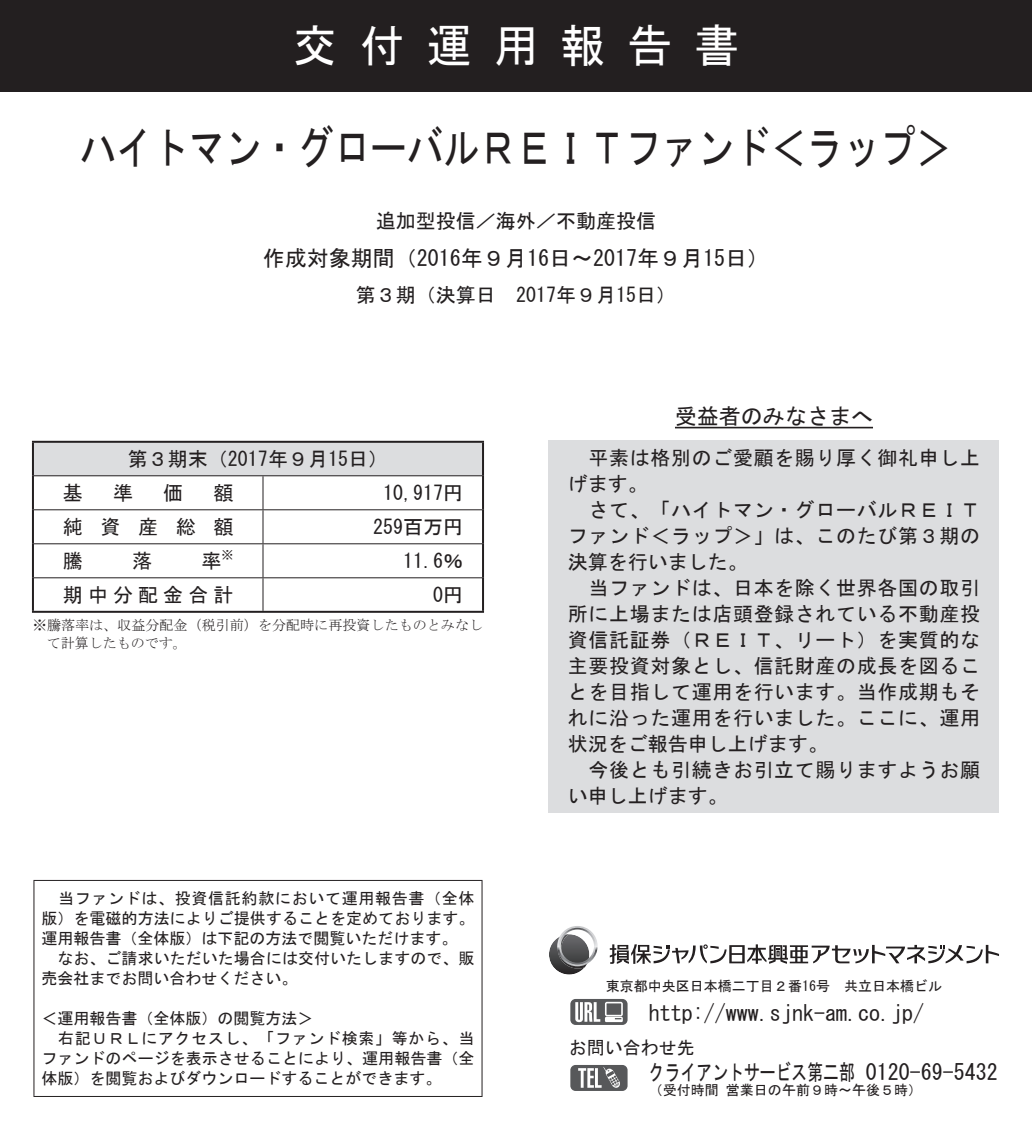
<style>
.page{position:relative;width:1032px;height:1134px;background:#fff}
.page>*{position:absolute;margin:0;border:0;box-sizing:border-box;transform-origin:0 0}
.t1{font:46px "MS Gothic";color:#231f20;scale:.79 1}
.t2{font:46px "MS Gothic";color:#fff}
.t3{font:22px "MS Gothic";color:#231f20}
.t4{font:22px "MS Gothic";color:#231f20;scale:.72 1}
.t5{font:20px/26px "MS Gothic";letter-spacing:.03em;color:#231f20}
.t6{font:20px "MS Gothic";color:#231f20}
.t7{font:20px "MS Gothic";letter-spacing:.255em;color:#231f20}
.t8{font:18px "MS Gothic";color:#231f20}
.t9{font:16px/20px "MS Gothic";color:#231f20}
.t10{font:14px "MS Gothic";color:#231f20}
.t11{font:14px/18px "MS Mincho";letter-spacing:.005em;color:#231f20}
</style>
<div class="page">
<div style="left:0;top:0;width:1032px;height:91px;background:#231f20"></div>
<hr style="left:33px;top:880px;width:449px;height:1px;background:#231f20">
<hr style="left:33px;top:881px;width:1px;height:215px;background:#231f20">
<hr style="left:481px;top:881px;width:1px;height:215px;background:#231f20">
<hr style="left:33px;top:1096px;width:449px;height:1px;background:#231f20">
<svg style="left:549px;top:934px;width:40px;height:40px"></svg>
<svg style="left:557px;top:926px;width:41px;height:42px"></svg>
<svg style="left:610px;top:944px;width:389px;height:20px"></svg>
<svg style="left:570px;top:999px;width:57px;height:26px"></svg>
<svg style="left:570px;top:1065px;width:57px;height:26px"></svg>
<div style="left:33px;top:442px;width:450px;height:34px;background:#dcdddf"></div>
<hr style="left:34px;top:475px;width:448px;height:1px;background:#231f20">
<hr style="left:262px;top:476px;width:1px;height:33px;background:#231f20">
<hr style="left:34px;top:509px;width:448px;height:1px;background:#231f20">
<hr style="left:262px;top:510px;width:1px;height:33px;background:#231f20">
<hr style="left:34px;top:543px;width:448px;height:1px;background:#231f20">
<hr style="left:262px;top:544px;width:1px;height:33px;background:#231f20">
<hr style="left:34px;top:577px;width:448px;height:1px;background:#231f20">
<hr style="left:262px;top:578px;width:1px;height:33px;background:#231f20">
<hr style="left:32px;top:441px;width:231px;height:2px;background:#231f20">
<hr style="left:32px;top:443px;width:2px;height:33px;background:#231f20">
<hr style="left:263px;top:441px;width:221px;height:2px;background:#231f20">
<hr style="left:482px;top:443px;width:2px;height:33px;background:#231f20">
<hr style="left:32px;top:476px;width:2px;height:34px;background:#231f20">
<hr style="left:482px;top:476px;width:2px;height:34px;background:#231f20">
<hr style="left:32px;top:510px;width:2px;height:34px;background:#231f20">
<hr style="left:482px;top:510px;width:2px;height:34px;background:#231f20">
<hr style="left:32px;top:544px;width:2px;height:34px;background:#231f20">
<hr style="left:482px;top:544px;width:2px;height:34px;background:#231f20">
<hr style="left:32px;top:578px;width:2px;height:33px;background:#231f20">
<hr style="left:482px;top:578px;width:2px;height:33px;background:#231f20">
<hr style="left:32px;top:611px;width:452px;height:2px;background:#231f20">
<div style="left:549px;top:441px;width:450px;height:372px;background:#dcdddf"></div>
<hr style="left:675px;top:427px;width:198px;height:1px;background:#231f20">
<h1 class="t2" style="left:293px;top:23px;width:448px">交 付 運 用 報 告 書</h1>
<h1 class="t1" style="left:80px;top:124px;width:1105px">ハイトマン・グローバルＲＥＩＴファンド＜ラップ＞</h1>
<p class="t6" style="left:376px;top:211px;width:281px">追加型投信／海外／不動産投信</p>
<p class="t3" style="left:263px;top:247px;width:507px">作成対象期間（2016年９月16日～2017年９月15日）</p>
<p class="t6" style="left:356px;top:285px;width:321px">第３期（決算日　2017年９月15日）</p>
<p class="t6" style="left:128px;top:449px;width:262px">第３期末（2017年９月15日）</p>
<p class="t5" style="left:63px;top:480px;width:21px">基</p>
<p class="t5" style="left:113px;top:480px;width:21px">準</p>
<p class="t5" style="left:163px;top:480px;width:21px">価</p>
<p class="t5" style="left:213px;top:480px;width:21px">額</p>
<p class="t5" style="left:383px;top:480px;width:81px">10,917円</p>
<p class="t5" style="left:63px;top:514px;width:172px">純資産総額</p>
<p class="t5" style="left:373px;top:514px;width:91px">259百万円</p>
<p class="t5" style="left:63px;top:548px;width:21px">騰</p>
<p class="t5" style="left:132px;top:548px;width:21px">落</p>
<p class="t5" style="left:201px;top:548px;width:33px">率<sup>※</sup></p>
<p class="t5" style="left:403px;top:548px;width:61px">11.6％</p>
<p class="t7" style="left:63px;top:584px;width:172px">期中分配金合計</p>
<p class="t5" style="left:433px;top:581px;width:31px">0円</p>
<p class="t11" style="left:47px;top:616px;width:438px;text-indent:-14px">※騰落率は、収益分配金（税引前）を分配時に再投資したものとみなして計算したものです。</p>
<p class="t9" style="left:41px;top:888px;width:434px">　当ファンドは、投資信託約款において運用報告書（全体版）を電磁的方法によりご提供することを定めております。運用報告書（全体版）は下記の方法で閲覧いただけます。　なお、ご請求いただいた場合には交付いたしますので、販売会社までお問い合わせください。</p>
<p class="t9" style="left:41px;top:1008px;width:434px">＜運用報告書（全体版）の閲覧方法＞<br>　右記ＵＲＬにアクセスし、「ファンド検索」等から、当ファンドのページを表示させることにより、運用報告書（全体版）を閲覧およびダウンロードすることができます。</p>
<p class="t3" style="left:675px;top:405px;width:199px">受益者のみなさまへ</p>
<p class="t5" style="left:568px;top:445px;width:414px">　平素は格別のご愛顧を賜り厚く御礼申し上げます。<br>　さて、「ハイトマン・グローバルＲＥＩＴファンド＜ラップ＞」は、このたび第３期の決算を行いました。<br>　当ファンドは、日本を除く世界各国の取引所に上場または店頭登録されている不動産投資信託証券（ＲＥＩＴ、リート）を実質的な主要投資対象とし、信託財産の成長を図ることを目指して運用を行います。当作成期もそれに沿った運用を行いました。ここに、運用状況をご報告申し上げます。<br>　今後とも引続きお引立て賜りますようお願い申し上げます。</p>
<p class="t10" style="left:606px;top:979px;width:337px">東京都中央区日本橋二丁目２番16号　共立日本橋ビル</p>
<p class="t3" style="left:649px;top:1002px;width:276px">http://www.sjnk-am.co.jp/</p>
<p class="t8" style="left:569px;top:1039px;width:127px">お問い合わせ先</p>
<p class="t4" style="left:649px;top:1061px;width:486px">クライアントサービス第二部 0120-69-5432</p>
<p class="t10" style="left:649px;top:1083px;width:274px">（受付時間 営業日の午前９時～午後５時）</p>
</div>
